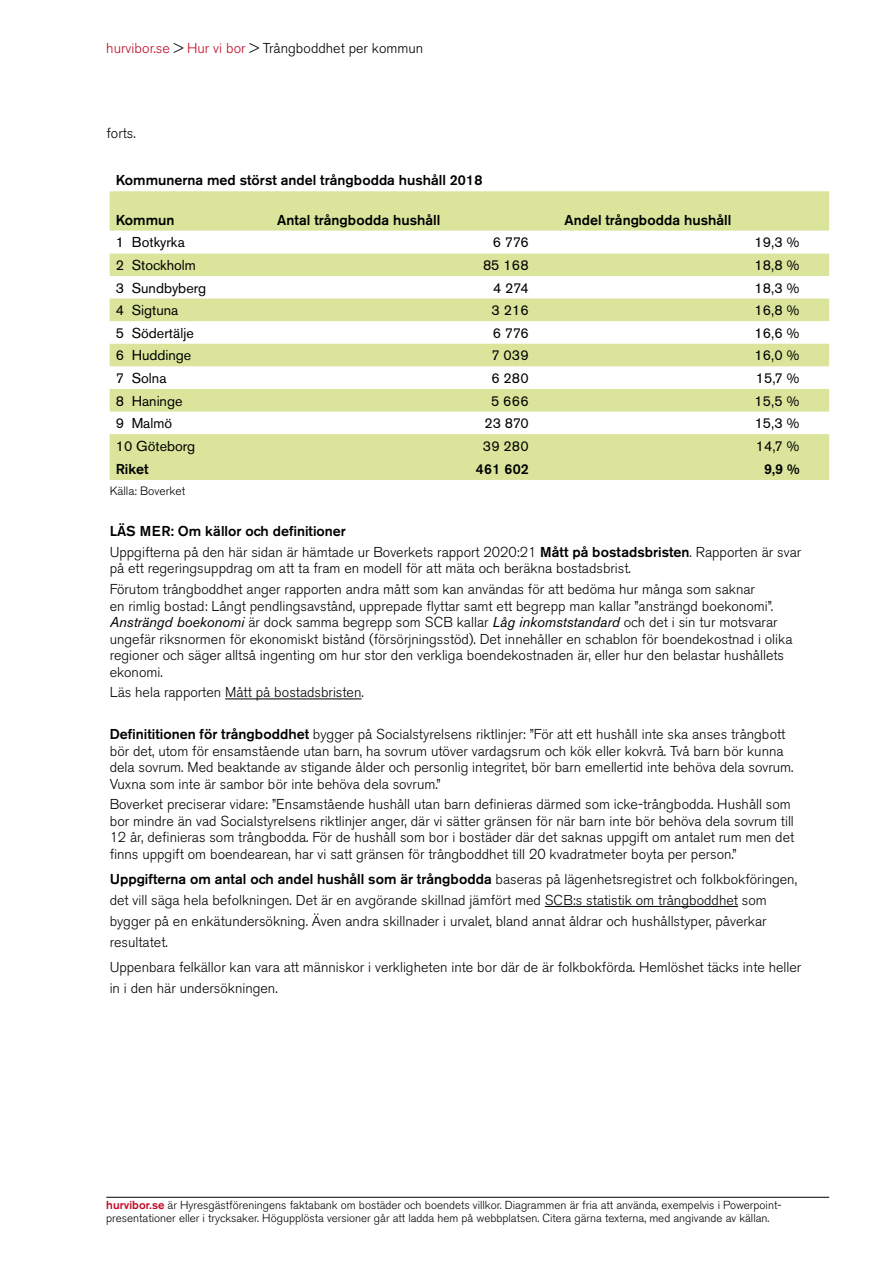
<style>
.page{position:relative;width:893px;height:1263px;background:#fff}
.page>*{position:absolute;margin:0;border:0;box-sizing:border-box;transform-origin:0 0}
.t1{font:300 14.25px/16.5px "Akzidenz Grotesk BE";color:#000}
.t2{font:14.25px "Akzidenz Grotesk BE";color:#000}
.t3{font:500 14.25px "Akzidenz Grotesk BE";color:#000}
.t4{font:300 12px "Akzidenz Grotesk BE";color:#000}
.t5{font:300 11.55px/13.5px "Akzidenz Grotesk BE";color:#000}
.s1{color:#c10a27}
.s2{font-weight:500}
.s3{font-weight:400;font-style:italic}
.s4{font-weight:500;color:#c10a27}
</style>
<div class="page">
<hr style="left:106px;top:1197px;width:723px;height:1px;background:#000">
<hr style="left:225px;top:698px;width:136px;height:1px;background:#000">
<hr style="left:545px;top:906px;width:193px;height:1px;background:#000">
<svg style="left:110px;top:191px;width:719px;height:289px;fill:#dae49b"></svg>
<svg style="left:110px;top:231px;width:719px;height:22px"></svg>
<p class="t1" style="left:106px;top:40px;width:318px"><span class="s1">hurvibor.se</span> &gt; <span class="s1">Hur vi bor</span> &gt; Trångboddhet per kommun</p>
<p class="t1" style="left:106px;top:125px;width:31px">forts.</p>
<p class="t3" style="left:116px;top:172px;width:368px">Kommunerna med störst andel trångbodda hushåll 2018</p>
<p class="t3" style="left:116px;top:211px;width:60px">Kommun</p>
<p class="t3" style="left:277px;top:211px;width:164px">Antal trångbodda hushåll</p>
<p class="t3" style="left:564px;top:211px;width:168px">Andel trångbodda hushåll</p>
<p class="t2" style="left:116px;top:234px;width:71px">1 Botkyrka</p>
<p class="t2" style="left:493px;top:234px;width:37px">6 776</p>
<p class="t2" style="left:755px;top:234px;width:46px">19,3 %</p>
<p class="t2" style="left:116px;top:257px;width:82px">2 Stockholm</p>
<p class="t2" style="left:483px;top:257px;width:47px">85 168</p>
<p class="t2" style="left:755px;top:257px;width:46px">18,8 %</p>
<p class="t2" style="left:116px;top:279px;width:92px">3 Sundbyberg</p>
<p class="t2" style="left:493px;top:279px;width:37px">4 274</p>
<p class="t2" style="left:755px;top:279px;width:46px">18,3 %</p>
<p class="t2" style="left:116px;top:302px;width:64px">4 Sigtuna</p>
<p class="t2" style="left:492px;top:302px;width:39px">3 216</p>
<p class="t2" style="left:755px;top:302px;width:46px">16,8 %</p>
<p class="t2" style="left:116px;top:324px;width:80px">5 Södertälje</p>
<p class="t2" style="left:493px;top:324px;width:37px">6 776</p>
<p class="t2" style="left:755px;top:324px;width:46px">16,6 %</p>
<p class="t2" style="left:116px;top:347px;width:77px">6 Huddinge</p>
<p class="t2" style="left:491px;top:347px;width:39px">7 039</p>
<p class="t2" style="left:755px;top:347px;width:46px">16,0 %</p>
<p class="t2" style="left:116px;top:369px;width:52px">7 Solna</p>
<p class="t2" style="left:491px;top:369px;width:39px">6 280</p>
<p class="t2" style="left:756px;top:369px;width:45px">15,7 %</p>
<p class="t2" style="left:116px;top:392px;width:68px">8 Haninge</p>
<p class="t2" style="left:491px;top:392px;width:39px">5 666</p>
<p class="t2" style="left:755px;top:392px;width:46px">15,5 %</p>
<p class="t2" style="left:116px;top:415px;width:58px">9 Malmö</p>
<p class="t2" style="left:484px;top:415px;width:46px">23 870</p>
<p class="t2" style="left:755px;top:415px;width:46px">15,3 %</p>
<p class="t2" style="left:116px;top:437px;width:81px">10 Göteborg</p>
<p class="t2" style="left:483px;top:437px;width:47px">39 280</p>
<p class="t2" style="left:756px;top:437px;width:45px">14,7 %</p>
<p class="t3" style="left:116px;top:460px;width:34px">Riket</p>
<p class="t3" style="left:476px;top:460px;width:54px">461 602</p>
<p class="t3" style="left:764px;top:460px;width:37px">9,9 %</p>
<p class="t4" style="left:110px;top:484px;width:77px">Källa: Boverket</p>
<p class="t1" style="left:110px;top:521px;width:693px;line-height:20.7px"><span class="s2">LÄS MER: Om källor och definitioner<br></span>Uppgifterna på den här sidan är hämtade ur Boverkets rapport 2020:21 <span class="s2">Mått på bostadsbristen</span>. Rapporten är svar</p>
<p class="t1" style="left:110px;top:558px;width:647px;line-height:20.7px">på ett regeringsuppdrag om att ta fram en modell för att mäta och beräkna bostadsbrist.<br>Förutom trångboddhet anger rapporten andra mått som kan användas för att bedöma hur många som saknar</p>
<p class="t1" style="left:110px;top:598px;width:684px">en rimlig bostad: Långt pendlingsavstånd, upprepade flyttar samt ett begrepp man kallar ”ansträngd boekonomi”.<br><span class="s3">Ansträngd boekonomi</span> är dock samma begrepp som SCB kallar <span class="s3">Låg inkomststandard</span> och det i sin tur motsvarar ungefär riksnormen för ekonomiskt bistånd (försörjningsstöd). Det innehåller en schablon för boendekostnad i olika regioner och säger alltså ingenting om hur stor den verkliga boendekostnaden är, eller hur den belastar hushållets ekonomi.</p>
<p class="t1" style="left:110px;top:685px;width:256px">Läs hela rapporten Mått på bostadsbristen.</p>
<p class="t1" style="left:110px;top:726px;width:685px"><span class="s2">Definititionen för trångboddhet</span> bygger på Socialstyrelsens riktlinjer: ”För att ett hushåll inte ska anses trångbott bör det, utom för ensamstående utan barn, ha sovrum utöver vardagsrum och kök eller kokvrå. Två barn bör kunna dela sovrum. Med beaktande av stigande ålder och personlig integritet, bör barn emellertid inte behöva dela sovrum.<br>Vuxna som inte är sambor bör inte behöva dela sovrum.”</p>
<p class="t1" style="left:110px;top:796px;width:686px">Boverket preciserar vidare: ”Ensamstående hushåll utan barn definieras därmed som icke-trångbodda. Hushåll som bor mindre än vad Socialstyrelsens riktlinjer anger, där vi sätter gränsen för när barn inte bör behöva dela sovrum till 12 år, definieras som trångbodda. För de hushåll som bor i bostäder där det saknas uppgift om antalet rum men det finns uppgift om boendearean, har vi satt gränsen för trångboddhet till 20 kvadratmeter boyta per person.”</p>
<p class="t1" style="left:110px;top:869px;width:689px;line-height:21px"><span class="s2">Uppgifterna om antal och andel hushåll som är trångbodda</span> baseras på lägenhetsregistret och folkbokföringen, det vill säga hela befolkningen. Det är en avgörande skillnad jämfört med SCB:s statistik om trångboddhet som bygger på en enkätundersökning. Även andra skillnader i urvalet, bland annat åldrar och hushållstyper, påverkar resultatet.</p>
<p class="t1" style="left:110px;top:957px;width:693px;line-height:21px">Uppenbara felkällor kan vara att människor i verkligheten inte bor där de är folkbokförda. Hemlöshet täcks inte heller in i den här undersökningen.</p>
<p class="t5" style="left:106px;top:1198px;width:677px"><span class="s4">hurvibor.se</span> är Hyresgästföreningens faktabank om bostäder och boendets villkor. Diagrammen är fria att använda, exempelvis i Powerpoint&shy;presentationer eller i trycksaker. Högupplösta versioner går att ladda hem på webbplatsen. Citera gärna texterna, med angivande av källan.</p>
</div>
